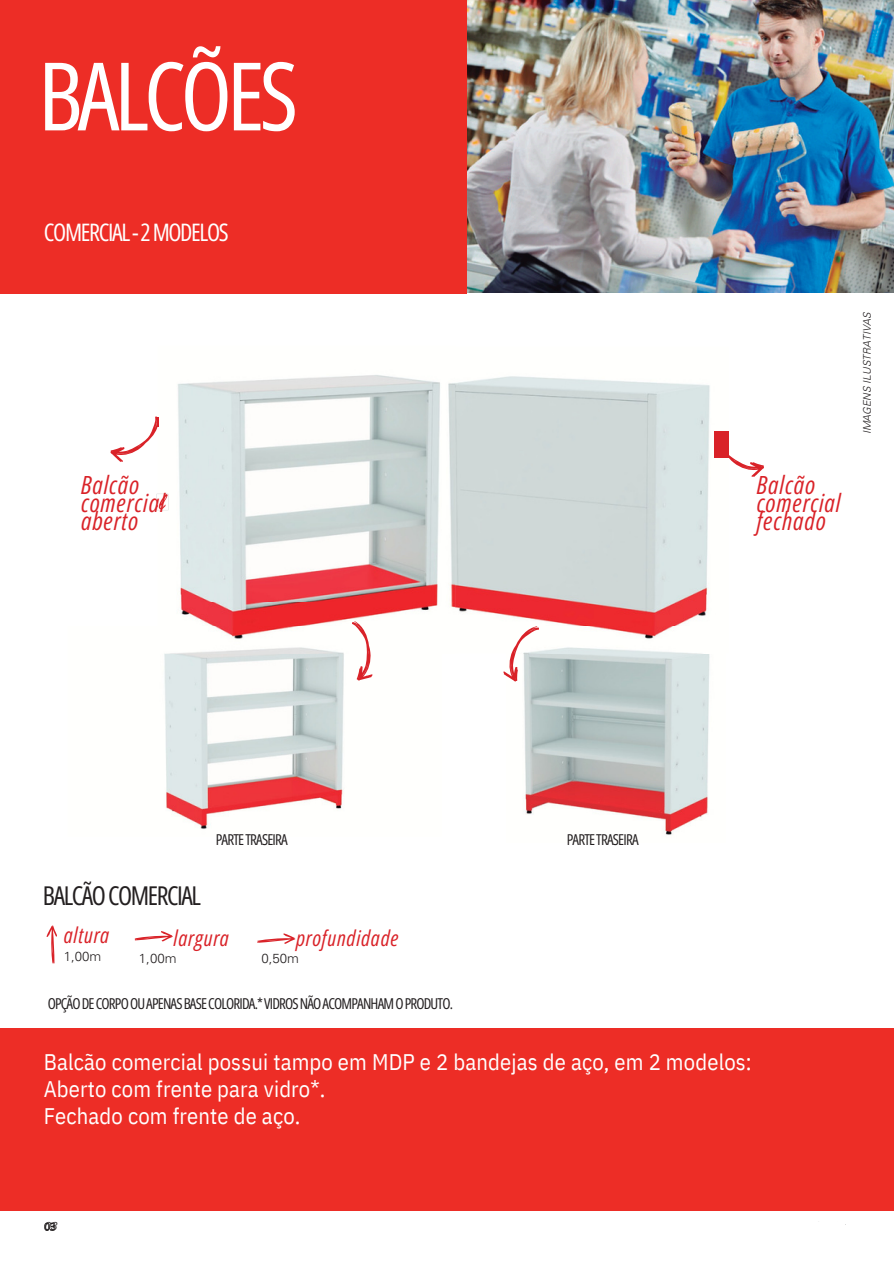
<style>
.page{position:relative;width:894px;height:1264px;background:#fff}
.page>*{position:absolute;margin:0;border:0;box-sizing:border-box;transform-origin:0 0}
.t1{font:94.5px "Open Sans Condensed";letter-spacing:-.055em;color:#fff}
.t2{font:25.95px "Open Sans Condensed";letter-spacing:-.055em;color:#231f20}
.t3{font:italic 25.05px/18px "Open Sans Condensed";letter-spacing:.035em;color:#d92228}
.t4{font:24.15px "Open Sans Condensed";letter-spacing:-.055em;color:#fff}
.t5{font:22.5px/27px "IBM Plex Sans Cond";letter-spacing:.005em;color:#fff}
.t6{font:italic 21.6px "Open Sans Condensed";letter-spacing:.035em;color:#d92228}
.t7{font:15px "Open Sans Condensed";letter-spacing:-.055em;color:#231f20}
.t8{font:300 13.2px "Univers LT Pro 45";color:#231f20}
.t9{font:italic 300 11.55px "Univers LT Pro 45";color:#231f20}
.t10{font:italic 300 10.5px "Univers LT Pro 45";color:#231f20}
</style>
<div class="page">
<img style="left:466px;top:0;width:427px;height:293px">
<div style="left:0;top:0;width:466px;height:293px;background:#ed2d26"></div>
<div style="left:0;top:1028px;width:893px;height:182px;background:#ed2d26"></div>
<svg style="left:728px;top:431px;width:35px;height:46px"></svg>
<img style="left:164px;top:653px;width:209px;height:176px">
<img style="left:514px;top:653px;width:196px;height:182px">
<img style="left:455px;top:376px;width:255px;height:277px">
<div style="left:714px;top:431px;width:14px;height:27px;background:#d92228"></div>
<img style="left:177px;top:375px;width:278px;height:251px">
<img style="left:156px;top:493px;width:13px;height:18px">
<svg style="left:110px;top:416px;width:49px;height:46px"></svg>
<img style="left:186px;top:626px;width:157px;height:27px">
<svg style="left:46px;top:925px;width:11px;height:38px"></svg>
<svg style="left:44px;top:1222px;width:12px;height:8px"></svg>
<svg style="left:135px;top:931px;width:38px;height:10px"></svg>
<svg style="left:257px;top:933px;width:38px;height:10px"></svg>
<svg style="left:351px;top:621px;width:21px;height:59px"></svg>
<svg style="left:503px;top:626px;width:36px;height:55px"></svg>
<p class="t1" style="left:38px;top:29px;width:261px">BALCÕES</p>
<p class="t4" style="left:44px;top:215px;width:186px">COMERCIAL-2MODELOS</p>
<p class="t3" style="left:81px;top:475px;width:85px">Balcão comercial aberto</p>
<h3 class="t3" style="left:756px;top:475px;width:85px">Balcão comercial fechado</h3>
<p class="t10" style="left:862px;top:434px;width:123px;rotate:-90deg">IMAGENS ILUSTRATIVAS</p>
<p class="t7" style="left:216px;top:828px;width:73px">PARTETRASEIRA</p>
<p class="t2" style="left:43px;top:877px;width:160px">BALCÃOCOMERCIAL</p>
<h5 class="t6" style="left:64px;top:920px;width:47px">altura</h5>
<h5 class="t8" style="left:64px;top:951px;width:39px">1,00m</h5>
<p class="t6" style="left:173px;top:922px;width:57px">largura</p>
<p class="t6" style="left:296px;top:922px;width:104px">profundidade</p>
<h3 class="t8" style="left:139px;top:953px;width:39px">1,00m</h3>
<p class="t8" style="left:261px;top:953px;width:39px">0,50m</p>
<h2 class="t7" style="left:48px;top:992px;width:406px">OPÇÃODECORPOOUAPENASBASECOLORIDA.*VIDROSNÃOACOMPANHAMOPRODUTO.</h2>
<h4 class="t7" style="left:566px;top:828px;width:73px">PARTETRASEIRA</h4>
<h5 class="t5" style="left:44px;top:1047px;width:709px">Balcão comercial possui tampo em MDP e 2 bandejas de aço, em 2 modelos:<br>Aberto com frente para vidro*.<br>Fechado com frente de aço.</h5>
<h4 class="t9" style="left:44px;top:1221px;width:14px">03</h4>
</div>
